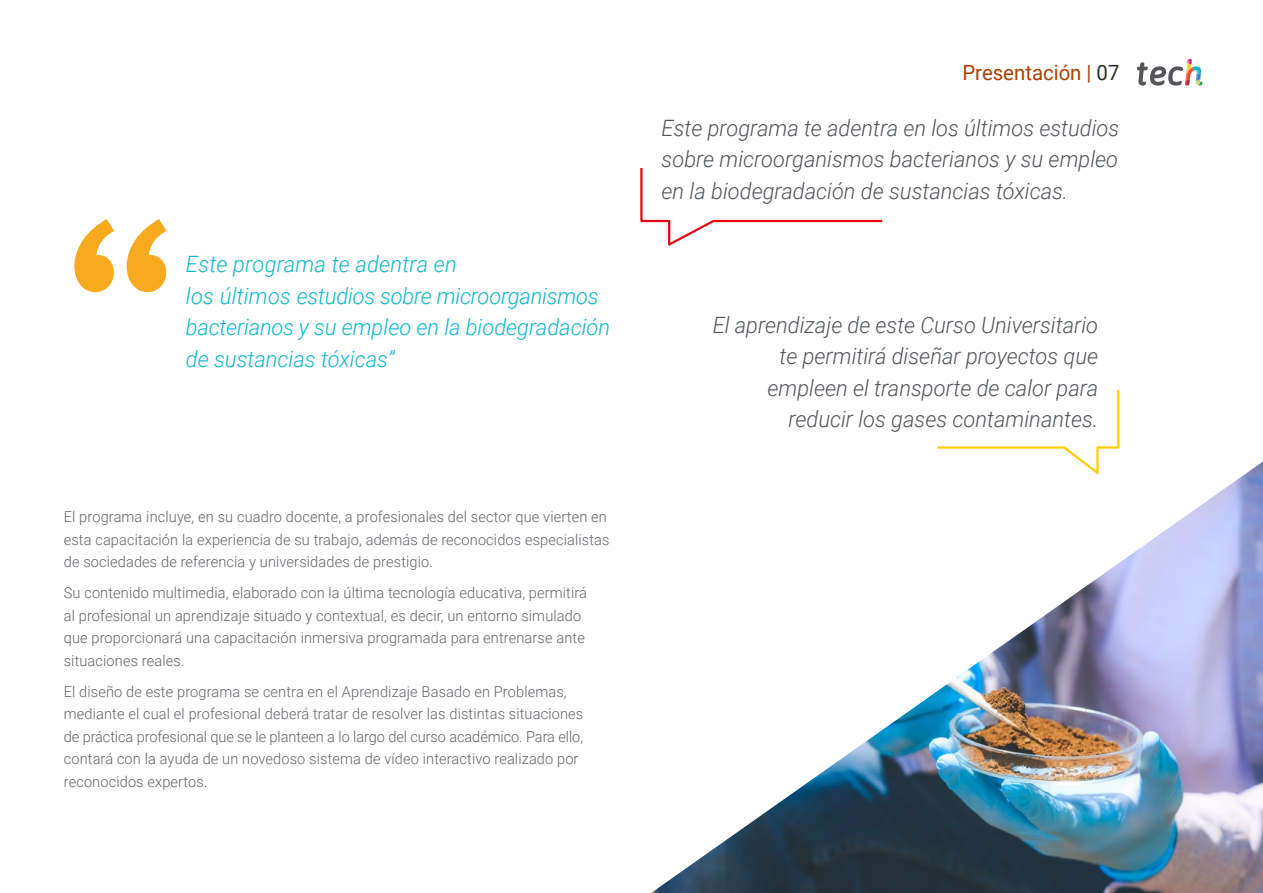
<style>
.page{position:relative;width:1263px;height:893px;background:#fff}
.page>*{position:absolute;margin:0;border:0;box-sizing:border-box;transform-origin:0 0}
.t1{font:italic 300 22.5px/31.5px "Roboto";color:#52555b;text-align:right}
.t2{font:italic 300 22.5px/31.5px "Roboto";color:#0fb6cf}
.t3{font:21px "Roboto";color:#ae4000}
.t4{font:300 15px/22.5px "Roboto";letter-spacing:.01em;color:#61646a}
.s1{color:#312e20}
</style>
<div class="page">
<img style="left:651px;top:461px;width:612px;height:432px">
<svg style="left:1137px;top:59px;width:65px;height:27px"></svg>
<svg style="left:74px;top:219px;width:92px;height:73px"></svg>
<svg style="left:935px;top:390px;width:185px;height:87px"></svg>
<svg style="left:640px;top:168px;width:243px;height:78px"></svg>
<h1 class="t2" style="left:186px;top:248px;width:426px">Este programa te adentra en<br>los últimos estudios sobre microorganismos bacterianos y su empleo en la biodegradación de sustancias tóxicas”</h1>
<p class="t4" style="left:64px;top:505px;width:547px">El programa incluye, en su cuadro docente, a profesionales del sector que vierten en esta capacitación la experiencia de su trabajo, además de reconocidos especialistas de sociedades de referencia y universidades de prestigio.</p>
<p class="t4" style="left:64px;top:581px;width:525px">Su contenido multimedia, elaborado con la última tecnología educativa, permitirá al profesional un aprendizaje situado y contextual, es decir, un entorno simulado que proporcionará una capacitación inmersiva programada para entrenarse ante situaciones reales.</p>
<p class="t4" style="left:64px;top:679px;width:521px">El diseño de este programa se centra en el Aprendizaje Basado en Problemas, mediante el cual el profesional deberá tratar de resolver las distintas situaciones de práctica profesional que se le planteen a lo largo del curso académico. Para ello, contará con la ayuda de un novedoso sistema de vídeo interactivo realizado por reconocidos expertos.</p>
<h2 class="t3" style="left:962px;top:57px;width:159px">Presentación | <span class="s1">07</span></h2>
<h1 class="t1" style="left:662px;top:111px;width:459px;text-align:justify">Este programa te adentra en los últimos estudios sobre microorganismos bacterianos y su empleo en la biodegradación de sustancias tóxicas.</h1>
<h1 class="t1" style="left:713px;top:308px;width:387px">El aprendizaje de este Curso Universitario te permitirá diseñar proyectos que empleen el transporte de calor para reducir los gases contaminantes.</h1>
</div>
